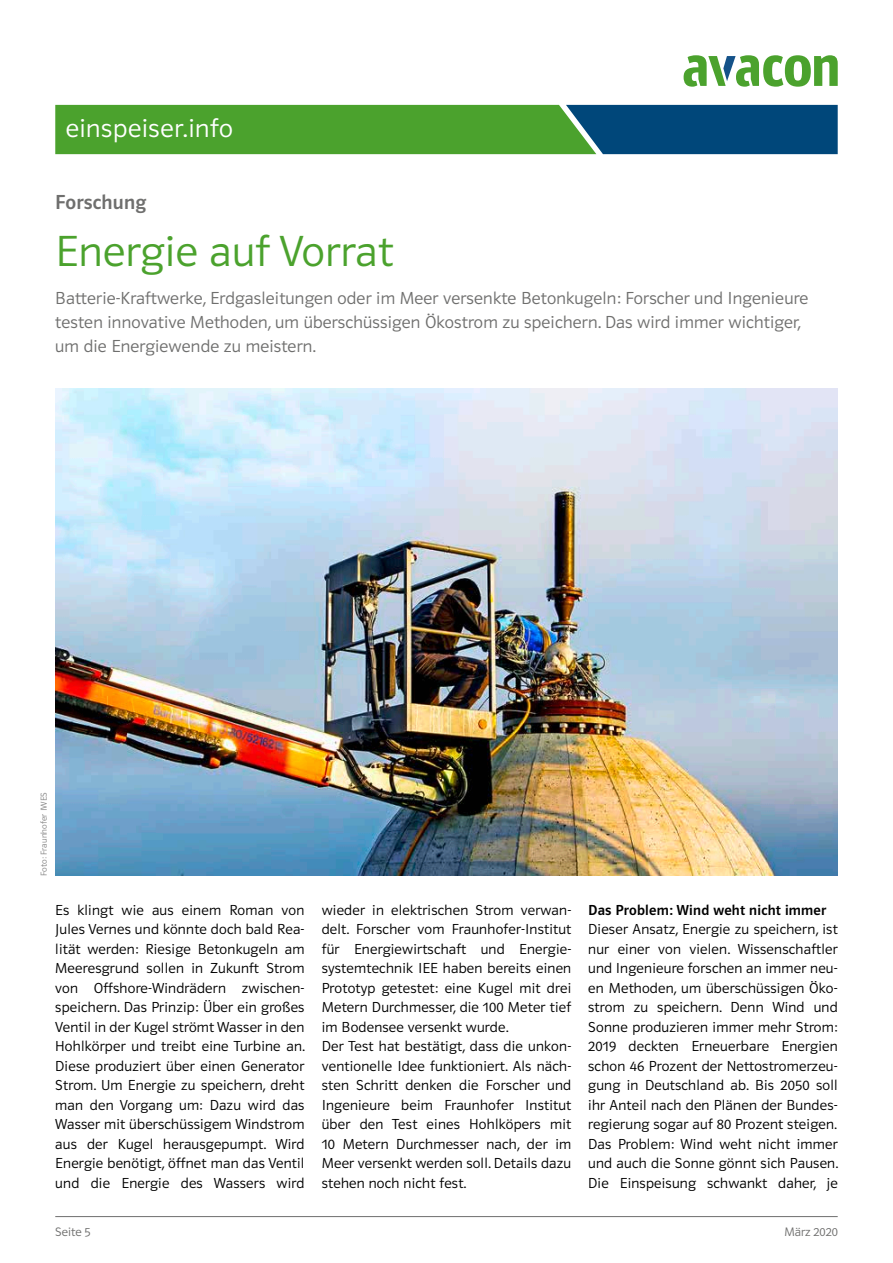
<style>
.page{position:relative;width:893px;height:1263px;background:#fff}
.page>*{position:absolute;margin:0;border:0;box-sizing:border-box;transform-origin:0 0}
.t1{font:45px "Polo 22 Leicht";letter-spacing:.01em;color:#4ba22d}
.t2{font:27px "Polo 22 Leicht";letter-spacing:.02em;color:#fff}
.t3{font:21px "Polo 22 Krftg";letter-spacing:.01em;color:#6f6f6e}
.t4{font:18px/24px "Polo 11 Leicht";letter-spacing:.01em;color:#6f6f6e}
.t5{font:15px/19.5px "Polo 11 Leicht";letter-spacing:.015em;color:#000;text-align:justify}
.t6{font:15px "Polo 11 Krftg";letter-spacing:.015em;color:#000}
.t7{font:12.75px "Polo 11 Leicht";color:#6f6f6e}
.t8{font:9px "Polo 11 Leicht";letter-spacing:.01em;color:#868686}
</style>
<div class="page">
<hr style="left:55px;top:1216px;width:783px;height:1px;background:#6f6f6e">
<svg style="left:55px;top:105px;width:783px;height:49px;background:#358647"></svg>
<svg style="left:684px;top:55px;width:154px;height:32px"></svg>
<img style="left:55px;top:388px;width:783px;height:488px">
<h2 class="t2" style="left:66px;top:113px;width:169px">einspeiser.info</h2>
<h3 class="t3" style="left:55px;top:191px;width:92px">Forschung</h3>
<h1 class="t1" style="left:55px;top:227px;width:339px">Energie auf Vorrat</h1>
<p class="t4" style="left:55px;top:286px;width:755px">Batterie-Kraftwerke, Erdgasleitungen oder im Meer versenkte Betonkugeln: Forscher und Ingenieure testen innovative Methoden, um überschüssigen Ökostrom zu speichern. Das wird immer wichtiger, um die Energiewende zu meistern.</p>
<p class="t8" style="left:39px;top:876px;width:85px;rotate:-90deg">Foto: Fraunhofer IWES</p>
<p class="t5" style="left:55px;top:900px;width:251px">Es klingt wie aus einem Roman von Jules Vernes und könnte doch bald Rea&shy;lität werden: Riesige Betonkugeln am Meeresgrund sollen in Zukunft Strom von Offshore-Windrädern zwischen&shy;speichern. Das Prinzip: Über ein großes Ventil in der Kugel strömt Wasser in den Hohlkörper und treibt eine Turbine an.<br>Diese produziert über einen Generator Strom. Um Energie zu speichern, dreht man den Vorgang um: Dazu wird das Wasser mit überschüssigem Windstrom aus der Kugel herausgepumpt. Wird Energie benötigt, öffnet man das Ventil und die Energie des Wassers wird</p>
<p class="t5" style="left:322px;top:900px;width:251px;text-align:left">wieder in elektrischen Strom verwan&shy;delt. Forscher vom Fraunhofer-Institut für Energiewirtschaft und Energie&shy;systemtechnik IEE haben bereits einen Prototyp getestet: eine Kugel mit drei Metern Durchmesser, die 100 Meter tief im Bodensee versenkt wurde.<br>Der Test hat bestätigt, dass die unkon&shy;ventionelle Idee funktioniert. Als näch&shy;sten Schritt denken die Forscher und Ingenieure beim Fraunhofer Institut über den Test eines Hohlköpers mit 10 Metern Durchmesser nach, der im Meer versenkt werden soll. Details dazu stehen noch nicht fest.</p>
<p class="t6" style="left:588px;top:902px;width:240px">Das Problem: Wind weht nicht immer</p>
<p class="t5" style="left:588px;top:919px;width:252px">Dieser Ansatz, Energie zu speichern, ist nur einer von vielen. Wissenschaftler und Ingenieure forschen an immer neu&shy;en Methoden, um überschüssigen Öko&shy;strom zu speichern. Denn Wind und Sonne produzieren immer mehr Strom:<br>2019 deckten Erneuerbare Energien schon 46 Prozent der Nettostromerzeu&shy;gung in Deutschland ab. Bis 2050 soll ihr Anteil nach den Plänen der Bundes&shy;regierung sogar auf 80 Prozent steigen.<br>Das Problem: Wind weht nicht immer und auch die Sonne gönnt sich Pausen.<br>Die Einspeisung schwankt daher, je</p>
<p class="t7" style="left:55px;top:1225px;width:37px">Seite 5</p>
<p class="t7" style="left:784px;top:1225px;width:55px">März 2020</p>
</div>
